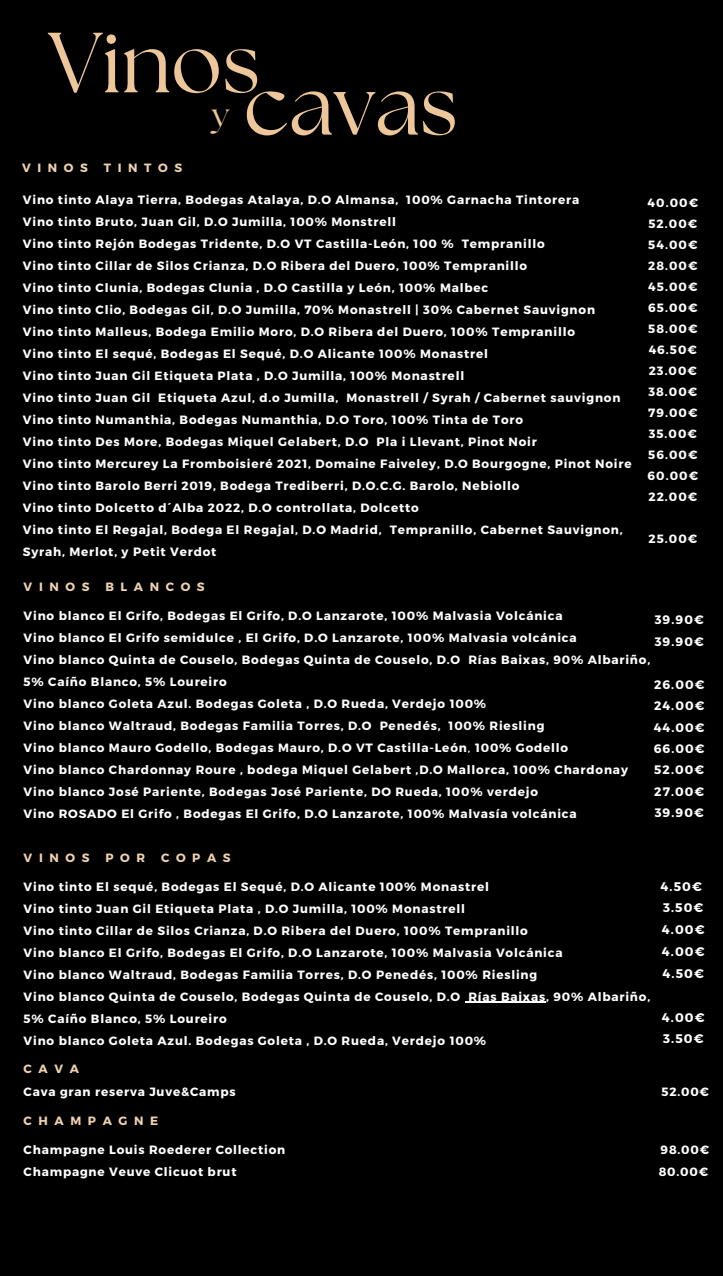
<style>
.page{position:relative;width:723px;height:1276px;background:#000}
.page>*{position:absolute;margin:0;border:0;box-sizing:border-box;transform-origin:0 0}
.t1{font:85.05px "The Seasons";color:#edc79a}
.t2{font:34.95px "The Seasons";color:#edc79a}
.t3{font:700 12.45px/21.9px "Montserrat";letter-spacing:.09em;color:#fff}
.t4{font:700 12.3px/21.5px "Montserrat";letter-spacing:.09em;color:#fff}
.t5{font:700 12px/22px "Montserrat";letter-spacing:.07em;color:#fff}
.t6{font:700 12px "Montserrat";letter-spacing:.55em;color:#efd2b0}
.s1{font-weight:400}
</style>
<div class="page">
<hr style="left:468px;top:1001px;width:78px;height:1px;background:#fff">
<h2 class="t1" style="left:48px;top:24px;width:214px">Vinos</h2>
<h2 class="t2" style="left:212px;top:99px;width:19px">y</h2>
<h2 class="t1" style="left:244px;top:67px;width:216px">cavas</h2>
<h2 class="t6" style="left:22px;top:160px;width:67px">VINOS</h2>
<h2 class="t6" style="left:104px;top:160px;width:80px">TINTOS</h2>
<h2 class="t5" style="left:23px;top:188px;width:610px">Vino tinto Alaya Tierra, Bodegas Atalaya, D.O Almansa, 100% Garnacha Tintorera<br>Vino tinto Bruto, Juan Gil, D.O Jumilla, 100% Monstrell<br>Vino tinto Rejón Bodegas Tridente, D.O VT Castilla-León, 100 % Tempranillo<br>Vino tinto Cillar de Silos Crianza, D.O Ribera del Duero, 100% Tempranillo<br>Vino tinto Clunia, Bodegas Clunia , D.O Castilla y León, 100% Malbec<br>Vino tinto Clio, Bodegas Gil, D.O Jumilla, 70% Monastrell | 30% Cabernet Sauvignon<br>Vino tinto Malleus, Bodega Emilio Moro, D.O Ribera del Duero, 100% Tempranillo<br>Vino tinto El sequé, Bodegas El Sequé, D.O Alicante 100% Monastrel<br>Vino tinto Juan Gil Etiqueta Plata , D.O Jumilla, 100% Monastrell<br>Vino tinto Juan Gil Etiqueta Azul, d.o Jumilla, Monastrell / Syrah / Cabernet sauvignon Vino tinto Numanthia, Bodegas Numanthia, D.O Toro, 100% Tinta de Toro<br>Vino tinto Des More, Bodegas Miquel Gelabert, D.O Pla i Llevant, Pinot Noir<br>Vino tinto Mercurey La Fromboisieré 2021, Domaine Faiveley, D.O Bourgogne, Pinot Noire Vino tinto Barolo Berri 2019, Bodega Trediberri, D.O.C.G. Barolo, Nebiollo<br>Vino tinto Dolcetto d´Alba 2022, D.O controllata, Dolcetto</h2>
<p class="t5" style="left:23px;top:518px;width:601px">Vino tinto El Regajal, Bodega El Regajal, D.O Madrid, Tempranillo, Cabernet Sauvignon,<br>Syrah, Merlot, y Petit Verdot</p>
<h3 class="t6" style="left:24px;top:579px;width:67px">VINOS</h3>
<h3 class="t6" style="left:105px;top:579px;width:101px">BLANCOS</h3>
<p class="t5" style="left:647px;top:192px;width:52px;line-height:21px;text-align:justify">40.00€ 52.00€ 54.00€ 28.00€ 45.00€ 65.00€ 58.00€ 46.50€ 23.00€ 38.00€ 79.00€ 35.00€ 56.00€ 60.00€ 22.00€</p>
<p class="t5" style="left:648px;top:527px;width:50px">25.00€</p>
<p class="t5" style="left:24px;top:604px;width:540px">Vino blanco El Grifo, Bodegas El Grifo, D.O Lanzarote, 100% Malvasia Volcánica</p>
<p class="t5" style="left:24px;top:626px;width:554px">Vino blanco El Grifo semidulce , El Grifo, D.O Lanzarote, 100% Malvasia volcánica</p>
<p class="t5" style="left:24px;top:648px;width:628px">Vino blanco Quinta de Couselo, Bodegas Quinta de Couselo, D.O Rías Baixas, 90% Albariño,</p>
<p class="t5" style="left:24px;top:670px;width:464px">5% Caíño Blanco, 5% Loureiro<br>Vino blanco Goleta Azul. Bodegas Goleta , D.O Rueda, Verdejo 100%</p>
<p class="t5" style="left:24px;top:714px;width:522px">Vino blanco Waltraud, Bodegas Familia Torres, D.O Penedés, 100% Riesling</p>
<p class="t5" style="left:24px;top:736px;width:546px">Vino blanco Mauro Godello, Bodegas Mauro, D.O VT Castilla-León<span class="s1">,</span> 100% Godello</p>
<p class="t5" style="left:24px;top:758px;width:606px">Vino blanco Chardonnay Roure , bodega Miquel Gelabert ,D.O Mallorca, 100% Chardonay</p>
<p class="t5" style="left:24px;top:780px;width:516px">Vino blanco José Pariente, Bodegas José Pariente, DO Rueda, 100% verdejo</p>
<p class="t5" style="left:24px;top:802px;width:554px">Vino ROSADO El Grifo , Bodegas El Grifo, D.O Lanzarote, 100% Malvasía volcánica</p>
<p class="t4" style="left:655px;top:608px;width:50px">39.90€<br>39.90€</p>
<h3 class="t4" style="left:654px;top:673px;width:52px;text-align:justify">26.00€ 24.00€ 44.00€ 66.00€ 52.00€ 27.00€ 39.90€</h3>
<p class="t6" style="left:24px;top:850px;width:67px">VINOS</p>
<p class="t6" style="left:105px;top:850px;width:41px">POR</p>
<p class="t6" style="left:161px;top:850px;width:71px">COPAS</p>
<h3 class="t5" style="left:24px;top:875px;width:628px">Vino tinto El sequé, Bodegas El Sequé, D.O Alicante 100% Monastrel<br>Vino tinto Juan Gil Etiqueta Plata , D.O Jumilla, 100% Monastrell<br>Vino tinto Cillar de Silos Crianza, D.O Ribera del Duero, 100% Tempranillo<br>Vino blanco El Grifo, Bodegas El Grifo, D.O Lanzarote, 100% Malvasia Volcánica<br>Vino blanco Waltraud, Bodegas Familia Torres, D.O Penedés, 100% Riesling<br>Vino blanco Quinta de Couselo, Bodegas Quinta de Couselo, D.O Rías Baixas, 90% Albariño,</h3>
<p class="t5" style="left:24px;top:1007px;width:464px">5% Caíño Blanco, 5% Loureiro<br>Vino blanco Goleta Azul. Bodegas Goleta , D.O Rueda, Verdejo 100%</p>
<p class="t6" style="left:24px;top:1061px;width:57px">CAVA</p>
<p class="t3" style="left:660px;top:874px;width:45px">4.50€<br>3.50€<br>4.00€</p>
<h1 class="t3" style="left:662px;top:940px;width:44px">4.00€<br>4.50€</h1>
<h1 class="t3" style="left:662px;top:1005px;width:44px">4.00€</h1>
<p class="t3" style="left:663px;top:1027px;width:42px">3.50€</p>
<h2 class="t5" style="left:24px;top:1080px;width:214px">Cava gran reserva Juve&amp;Camps</h2>
<h2 class="t5" style="left:661px;top:1080px;width:49px">52.00€</h2>
<h2 class="t6" style="left:24px;top:1113px;width:136px">CHAMPAGNE</h2>
<p class="t5" style="left:24px;top:1138px;width:263px">Champagne Louis Roederer Collection</p>
<p class="t5" style="left:661px;top:1138px;width:50px">98.00€</p>
<p class="t5" style="left:24px;top:1160px;width:214px">Champagne Veuve Clicuot brut</p>
<p class="t5" style="left:659px;top:1160px;width:51px">80.00€</p>
</div>
